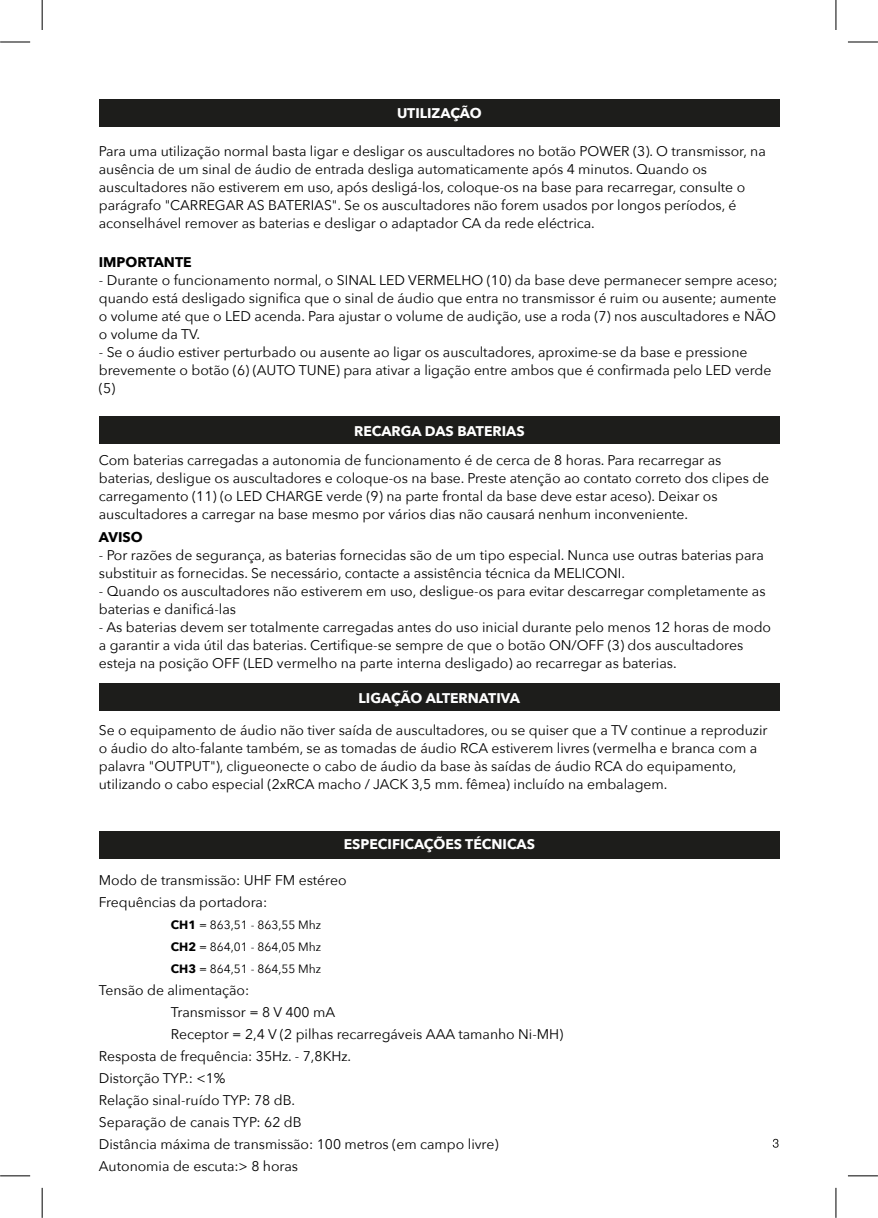
<style>
.page{position:relative;width:878px;height:1218px;background:#fff}
.page>*{position:absolute;margin:0;border:0;box-sizing:border-box;transform-origin:0 0}
.t1{font:14px/18px "Avenir Next";color:#000}
.t2{font:700 14px "Avenir Next";color:#fff}
.t3{font:700 14px "Avenir Next";color:#000}
.t4{font:12px/22px "Avenir Next";color:#000;text-align:justify}
.s1{font-weight:700}
</style>
<div class="page">
<div style="left:99px;top:831px;width:680px;height:28px;background:#1d1d1b"></div>
<svg style="left:773px;top:1139px;width:6px;height:9px"></svg>
<div style="left:99px;top:99px;width:680px;height:28px;background:#1d1d1b"></div>
<div style="left:99px;top:683px;width:680px;height:28px;background:#1d1d1b"></div>
<div style="left:99px;top:416px;width:680px;height:28px;background:#1d1d1b"></div>
<hr style="left:0;top:42px;width:30px;height:1px;background:#000">
<hr style="left:848px;top:42px;width:30px;height:1px;background:#000">
<hr style="left:0;top:1176px;width:30px;height:1px;background:#000">
<hr style="left:848px;top:1176px;width:30px;height:1px;background:#000">
<hr style="left:42px;top:0;width:1px;height:30px;background:#000">
<hr style="left:42px;top:1188px;width:1px;height:30px;background:#000">
<hr style="left:836px;top:0;width:1px;height:30px;background:#000">
<hr style="left:836px;top:1188px;width:1px;height:30px;background:#000">
<p class="t2" style="left:397px;top:104px;width:86px">UTILIZAÇÃO</p>
<p class="t1" style="left:99px;top:143px;width:668px">Para uma utilização normal basta ligar e desligar os auscultadores no botão POWER (3). O transmissor, na ausência de um sinal de áudio de entrada desliga automaticamente após 4 minutos. Quando os auscultadores não estiverem em uso, após desligá-los, coloque-os na base para recarregar, consulte o parágrafo "CARREGAR AS BATERIAS". Se os auscultadores não forem usados por longos períodos, é aconselhável remover as baterias e desligar o adaptador CA da rede eléctrica.</p>
<p class="t3" style="left:99px;top:253px;width:94px">IMPORTANTE</p>
<p class="t1" style="left:99px;top:272px;width:680px;text-align:justify">- Durante o funcionamento normal, o SINAL LED VERMELHO (10) da base deve permanecer sempre aceso; quando está desligado significa que o sinal de áudio que entra no transmissor é ruim ou ausente; aumente o volume até que o LED acenda. Para ajustar o volume de audição, use a roda (7) nos auscultadores e NÃO o volume da TV.</p>
<p class="t1" style="left:99px;top:344px;width:674px">- Se o áudio estiver perturbado ou ausente ao ligar os auscultadores, aproxime-se da base e pressione brevemente o botão (6) (AUTO TUNE) para ativar a ligação entre ambos que é confirmada pelo LED verde (5)</p>
<p class="t2" style="left:354px;top:422px;width:172px">RECARGA DAS BATERIAS</p>
<p class="t1" style="left:99px;top:451px;width:672px">Com baterias carregadas a autonomia de funcionamento é de cerca de 8 horas. Para recarregar as baterias, desligue os auscultadores e coloque-os na base. Preste atenção ao contato correto dos clipes de carregamento (11) (o LED CHARGE verde (9) na parte frontal da base deve estar aceso). Deixar os auscultadores a carregar na base mesmo por vários dias não causará nenhum inconveniente.</p>
<p class="t3" style="left:99px;top:528px;width:45px">AVISO</p>
<p class="t1" style="left:99px;top:546px;width:667px">- Por razões de segurança, as baterias fornecidas são de um tipo especial. Nunca use outras baterias para substituir as fornecidas. Se necessário, contacte a assistência técnica da MELICONI.</p>
<p class="t1" style="left:99px;top:582px;width:668px">- Quando os auscultadores não estiverem em uso, desligue-os para evitar descarregar completamente as baterias e danificá-las</p>
<p class="t1" style="left:99px;top:618px;width:674px">- As baterias devem ser totalmente carregadas antes do uso inicial durante pelo menos 12 horas de modo a garantir a vida útil das baterias. Certifique-se sempre de que o botão ON/OFF (3) dos auscultadores esteja na posição OFF (LED vermelho na parte interna desligado) ao recarregar as baterias.</p>
<p class="t2" style="left:359px;top:689px;width:163px">LIGAÇÃO ALTERNATIVA</p>
<p class="t1" style="left:99px;top:722px;width:670px">Se o equipamento de áudio não tiver saída de auscultadores, ou se quiser que a TV continue a reproduzir o áudio do alto-falante também, se as tomadas de áudio RCA estiverem livres (vermelha e branca com a palavra "OUTPUT"), cligueonecte o cabo de áudio da base às saídas de áudio RCA do equipamento, utilizando o cabo especial (2xRCA macho / JACK 3,5 mm. fêmea) incluído na embalagem.</p>
<p class="t2" style="left:344px;top:835px;width:193px">ESPECIFICAÇÕES TÉCNICAS</p>
<p class="t1" style="left:99px;top:870px;width:249px;line-height:22px">Modo de transmissão: UHF FM estéreo<br>Frequências da portadora:</p>
<p class="t4" style="left:171px;top:914px;width:152px"><span class="s1">CH1</span> = 863,51 - 863,55 Mhz <span class="s1">CH2</span> = 864,01 - 864,05 Mhz <span class="s1">CH3</span> = 864,51 - 864,55 Mhz</p>
<p class="t1" style="left:99px;top:982px;width:152px">Tensão de alimentação:</p>
<p class="t1" style="left:171px;top:1004px;width:166px">Transmissor = 8 V 400 mA</p>
<p class="t1" style="left:171px;top:1026px;width:394px">Receptor = 2,4 V (2 pilhas recarregáveis AAA tamanho Ni-MH)</p>
<p class="t1" style="left:99px;top:1048px;width:254px">Resposta de frequência: 35Hz. - 7,8KHz.</p>
<p class="t1" style="left:99px;top:1070px;width:128px">Distorção TYP.: &lt;1%</p>
<p class="t1" style="left:99px;top:1092px;width:198px">Relação sinal-ruído TYP: 78 dB.</p>
<p class="t1" style="left:99px;top:1114px;width:204px">Separação de canais TYP: 62 dB</p>
<p class="t1" style="left:99px;top:1136px;width:401px">Distância máxima de transmissão: 100 metros (em campo livre)</p>
<p class="t1" style="left:99px;top:1158px;width:201px">Autonomia de escuta:&gt; 8 horas</p>
</div>
